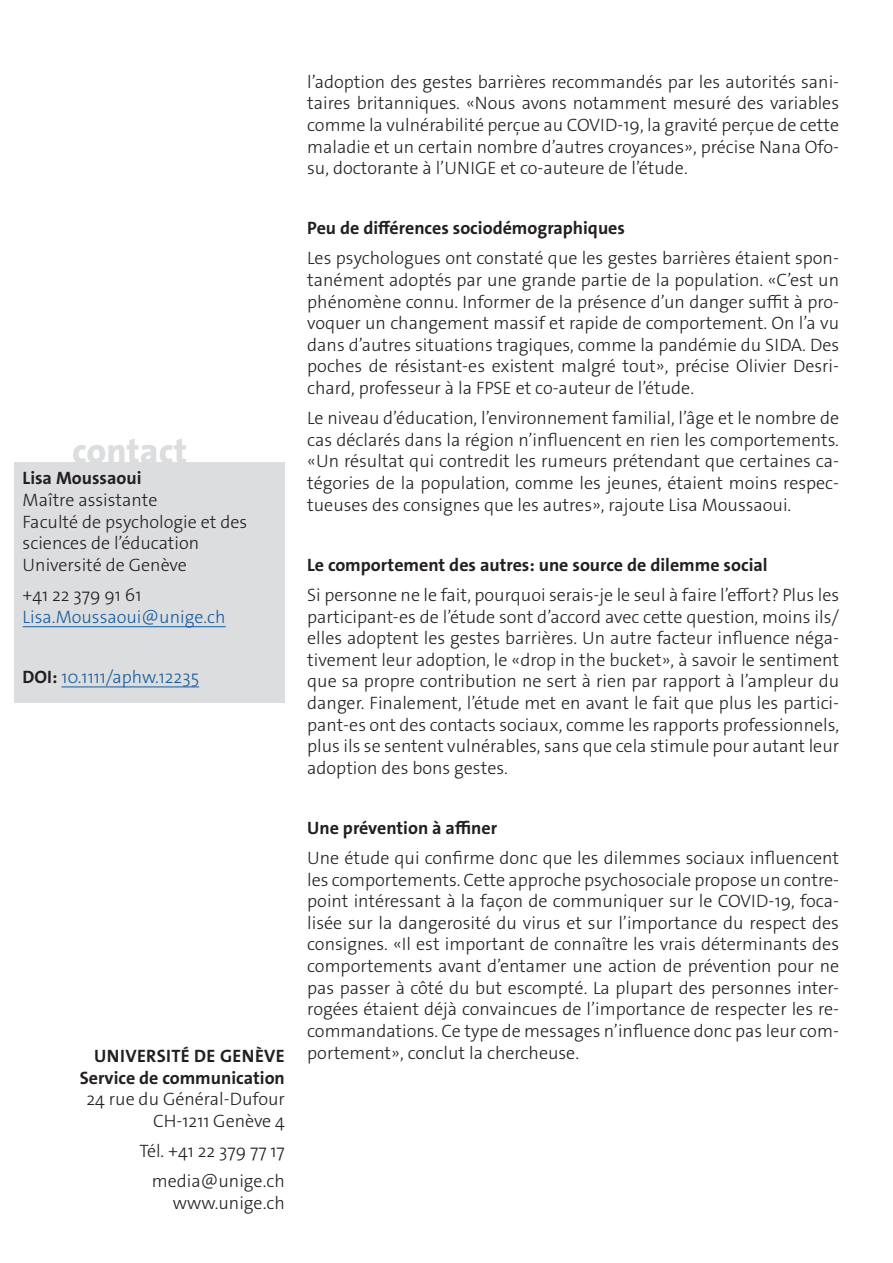
<style>
.page{position:relative;width:893px;height:1263px;background:#fff}
.page>*{position:absolute;margin:0;border:0;box-sizing:border-box;transform-origin:0 0}
._4__texte_courant{font:800 35.7px "The Sans Os F";color:#dcdddf}
._4__texte_courant-2{font:300 18px/21.6px "The Sans Os F";color:#231f20;text-align:justify}
._4__texte_courant-3{font:700 18px "The Sans Os F";color:#231f20}
.texte_courant{font:300 18px/21.6px "The Sans Os F";color:#231f20;text-align:right}
._4__texte_courant-4{font:300 18px/21.6px "The Sans Os F";color:#175d9e}
.texte_courant-2{font:700 18px "The Sans Os F";letter-spacing:.02em;color:#231f20}
.s1{font-weight:700}
.s2{color:#231f20}
.s3{font-weight:700;color:#231f20}
</style>
<div class="page">
<div style="left:14px;top:463px;width:271px;height:240px;background:#dcdddf"></div>
<hr style="left:23px;top:626px;width:203px;height:1px;background:#175d9e">
<hr style="left:61px;top:686px;width:138px;height:1px;background:#175d9e">
<p class="_4__texte_courant" style="left:72px;top:428px;width:116px">contact</p>
<p class="_4__texte_courant-2" style="left:23px;top:468px;width:226px;text-align:left"><span class="s1">Lisa Moussaoui<br></span>Maître assistante<br>Faculté de psychologie et des sciences de l’éducation<br>Université de Genève</p>
<p class="_4__texte_courant-4" style="left:23px;top:584px;width:205px"><span class="s2">+41 22 379 91 61<br></span>Lisa.Moussaoui@unige.ch</p>
<p class="_4__texte_courant-4" style="left:23px;top:666px;width:178px"><span class="s3">DOI:</span> 10.1111/aphw.12235</p>
<p class="texte_courant-2" style="left:94px;top:1044px;width:192px">UNIVERSITÉ DE GENÈVE</p>
<p class="texte_courant" style="left:80px;top:1067px;width:207px"><span class="s1">Service de communication<br></span>24 rue du Général-Dufour<br>CH-1211 Genève 4</p>
<p class="texte_courant" style="left:139px;top:1140px;width:147px">Tél. +41 22 379 77 17</p>
<p class="texte_courant" style="left:152px;top:1170px;width:135px">media@unige.ch www.unige.ch</p>
<p class="_4__texte_courant-2" style="left:307px;top:71px;width:533px">l’adoption des gestes barrières recommandés par les autorités sani&shy;taires britanniques. «Nous avons notamment mesuré des variables comme la vulnérabilité perçue au COVID-19, la gravité perçue de cette maladie et un certain nombre d’autres croyances», précise Nana Ofo&shy;su, doctorante à l’UNIGE et co-auteure de l’étude.</p>
<p class="_4__texte_courant-3" style="left:307px;top:217px;width:319px">Peu de différences sociodémographiques</p>
<p class="_4__texte_courant-2" style="left:307px;top:248px;width:533px">Les psychologues ont constaté que les gestes barrières étaient spon&shy;tanément adoptés par une grande partie de la population. «C’est un phénomène connu. Informer de la présence d’un danger suffit à pro&shy;voquer un changement massif et rapide de comportement. On l’a vu dans d’autres situations tragiques, comme la pandémie du SIDA. Des poches de résistant-es existent malgré tout», précise Olivier Desri&shy;chard, professeur à la FPSE et co-auteur de l’étude.</p>
<p class="_4__texte_courant-2" style="left:307px;top:407px;width:533px">Le niveau d’éducation, l’environnement familial, l’âge et le nombre de cas déclarés dans la région n’influencent en rien les comportements. «Un résultat qui contredit les rumeurs prétendant que certaines ca&shy;tégories de la population, comme les jeunes, étaient moins respec&shy;tueuses des consignes que les autres», rajoute Lisa Moussaoui.</p>
<p class="_4__texte_courant-3" style="left:307px;top:553px;width:462px">Le comportement des autres: une source de dilemme social</p>
<p class="_4__texte_courant-2" style="left:307px;top:584px;width:533px">Si personne ne le fait, pourquoi serais-je le seul à faire l’effort? Plus les participant-es de l’étude sont d’accord avec cette question, moins ils/ elles adoptent les gestes barrières. Un autre facteur influence néga&shy;tivement leur adoption, le «drop in the bucket», à savoir le sentiment que sa propre contribution ne sert à rien par rapport à l’ampleur du danger. Finalement, l’étude met en avant le fait que plus les partici&shy;pant-es ont des contacts sociaux, comme les rapports professionnels, plus ils se sentent vulnérables, sans que cela stimule pour autant leur adoption des bons gestes.</p>
<p class="_4__texte_courant-3" style="left:307px;top:816px;width:191px">Une prévention à affiner</p>
<p class="_4__texte_courant-2" style="left:307px;top:847px;width:533px">Une étude qui confirme donc que les dilemmes sociaux influencent les comportements. Cette approche psychosociale propose un contre&shy;point intéressant à la façon de communiquer sur le COVID-19, foca&shy;lisée sur la dangerosité du virus et sur l’importance du respect des consignes. «Il est important de connaître les vrais déterminants des comportements avant d’entamer une action de prévention pour ne pas passer à côté du but escompté. La plupart des personnes inter&shy;rogées étaient déjà convaincues de l’importance de respecter les re&shy;commandations. Ce type de messages n’influence donc pas leur com&shy;portement», conclut la chercheuse.</p>
</div>
